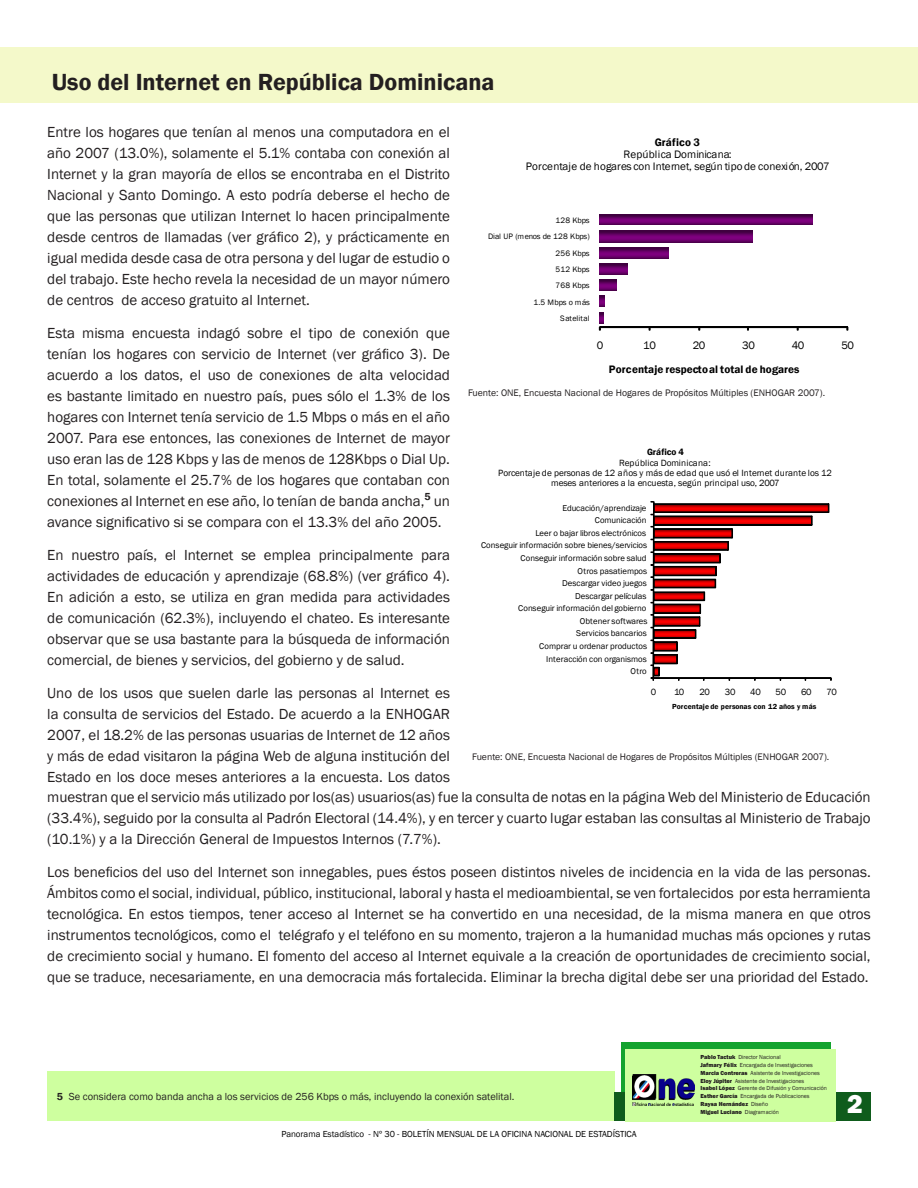
<style>
.page{position:relative;width:918px;height:1188px;background:#fff}
.page>*{position:absolute;margin:0;border:0;box-sizing:border-box;transform-origin:0 0}
.t1{font:800 27px "Franklin Gothic";color:#fff}
.t2{font:600 24px "Franklin Gothic";color:#231f20}
.t3{font:15px/21px "Franklin Gothic";color:#231f20;text-align:justify}
.t4{font:11.1px/12.1px "Franklin Gothic";letter-spacing:.005em;color:#000;text-align:center}
.t5{font:600 11.1px "Franklin Gothic";letter-spacing:.01em;color:#000}
.t6{font:10.5px "Franklin Gothic";color:#231f20}
.t7{font:9.75px "Franklin Gothic";color:#231f20}
.t8{font:9.3px/10.5px "Franklin Gothic";letter-spacing:.005em;color:#000;text-align:center}
.t9{font:600 9.3px "Franklin Gothic";letter-spacing:-.01em;color:#000}
.t10{font:9px "Franklin Gothic";color:#000}
.t11{font:8.7px "Franklin Gothic";letter-spacing:.005em;color:#000}
.t12{font:8.1px "Franklin Gothic";letter-spacing:-.005em;color:#000}
.t13{font:8.1px "Franklin Gothic";letter-spacing:.02em;color:#000}
.t14{font:600 7.5px "Franklin Gothic";letter-spacing:.005em;color:#000}
.t15{font:6px "Franklin Gothic";color:#231f20}
.t16{font:800 6px "Franklin Gothic";color:#231f20}
.s1{font-weight:600}
.s2{font-weight:800}
.s3{font-weight:400}
</style>
<div class="page">
<div style="left:47px;top:1071px;width:568px;height:50px;background:#ceff9f"></div>
<div style="left:621px;top:1042px;width:210px;height:72px;background:#13a32e"></div>
<div style="left:615px;top:1092px;width:225px;height:29px;background:#0f5c1c"></div>
<div style="left:626px;top:1049px;width:210px;height:72px;background:#ceff9f"></div>
<div style="left:840px;top:1092px;width:31px;height:29px;background:#0f5c1c"></div>
<img style="left:632px;top:1075px;width:63px;height:31px">
<div style="left:0;top:47px;width:918px;height:56px;background:#f4f9ca"></div>
<svg style="left:600px;top:296px;width:5px;height:11px"></svg>
<img style="left:600px;top:280px;width:16px;height:11px">
<img style="left:600px;top:263px;width:27px;height:11px">
<img style="left:600px;top:247px;width:69px;height:11px">
<img style="left:600px;top:231px;width:152px;height:11px">
<img style="left:600px;top:215px;width:213px;height:10px">
<div style="left:599px;top:326px;width:249px;height:2px;border:1px solid #000"></div>
<svg style="left:599px;top:313px;width:5px;height:18px"></svg>
<svg style="left:651px;top:501px;width:181px;height:180px"></svg>
<p class="t2" style="left:52px;top:67px;width:444px">Uso del Internet en República Dominicana</p>
<p class="t3" style="left:47px;top:122px;width:404px">Entre los hogares que tenían al menos una computadora en el año 2007 (13.0%), solamente el 5.1% contaba con conexión al Internet y la gran mayoría de ellos se encontraba en el Distrito Nacional y Santo Domingo. A esto podría deberse el hecho de que las personas que utilizan Internet lo hacen principalmente desde centros de llamadas (ver gráfico 2), y prácticamente en igual medida desde casa de otra persona y del lugar de estudio o del trabajo. Este hecho revela la necesidad de un mayor número de centros de acceso gratuito al Internet.</p>
<p class="t3" style="left:47px;top:323px;width:404px">Esta misma encuesta indagó sobre el tipo de conexión que tenían los hogares con servicio de Internet (ver gráfico 3). De acuerdo a los datos, el uso de conexiones de alta velocidad es bastante limitado en nuestro país, pues sólo el 1.3% de los hogares con Internet tenía servicio de 1.5 Mbps o más en el año 2007. Para ese entonces, las conexiones de Internet de mayor uso eran las de 128 Kbps y las de menos de 128Kbps o Dial Up.<br>En total, solamente el 25.7% de los hogares que contaban con conexiones al Internet en ese año, lo tenían de banda ancha,<sup>5</sup> un avance significativo si se compara con el 13.3% del año 2005.</p>
<p class="t3" style="left:47px;top:545px;width:404px">En nuestro país, el Internet se emplea principalmente para actividades de educación y aprendizaje (68.8%) (ver gráfico 4).<br>En adición a esto, se utiliza en gran medida para actividades de comunicación (62.3%), incluyendo el chateo. Es interesante observar que se usa bastante para la búsqueda de información comercial, de bienes y servicios, del gobierno y de salud.</p>
<p class="t3" style="left:47px;top:683px;width:404px">Uno de los usos que suelen darle las personas al Internet es la consulta de servicios del Estado. De acuerdo a la ENHOGAR 2007, el 18.2% de las personas usuarias de Internet de 12 años y más de edad visitaron la página Web de alguna institución del Estado en los doce meses anteriores a la encuesta. Los datos</p>
<p class="t8" style="left:651px;top:687px;width:7px">0</p>
<p class="t8" style="left:674px;top:687px;width:12px">10</p>
<p class="t8" style="left:699px;top:687px;width:12px">20</p>
<p class="t8" style="left:725px;top:687px;width:12px">30</p>
<p class="t8" style="left:750px;top:687px;width:12px">40</p>
<p class="t8" style="left:776px;top:687px;width:12px">50</p>
<p class="t8" style="left:801px;top:687px;width:12px">60</p>
<p class="t8" style="left:826px;top:687px;width:12px">70</p>
<p class="t5" style="left:655px;top:135px;width:47px">Gráfico 3</p>
<p class="t4" style="left:526px;top:149px;width:305px">República Dominicana:<br>Porcentaje de hogares con Internet, según tipo de conexión, 2007</p>
<p class="t12" style="left:555px;top:215px;width:36px">128 Kbps</p>
<p class="t12" style="left:488px;top:232px;width:103px">Dial UP (menos de 128 Kbps)</p>
<p class="t12" style="left:555px;top:248px;width:36px">256 Kbps</p>
<p class="t12" style="left:555px;top:264px;width:36px">512 Kbps</p>
<p class="t12" style="left:555px;top:281px;width:36px">768 Kbps</p>
<p class="t12" style="left:533px;top:297px;width:58px">1.5 Mbps o más</p>
<p class="t13" style="left:560px;top:313px;width:31px">Satelital</p>
<p class="t4" style="left:597px;top:339px;width:8px">0</p>
<p class="t4" style="left:643px;top:339px;width:14px">10</p>
<p class="t4" style="left:693px;top:339px;width:14px">20</p>
<p class="t4" style="left:742px;top:339px;width:14px">30</p>
<p class="t4" style="left:792px;top:339px;width:14px">40</p>
<p class="t4" style="left:841px;top:339px;width:14px">50</p>
<p class="t5" style="left:609px;top:362px;width:192px">Porcentaje respecto al total de hogares</p>
<p class="t7" style="left:468px;top:386px;width:359px">Fuente: ONE, Encuesta Nacional de Hogares de Propósitos Múltiples (ENHOGAR 2007).</p>
<p class="t9" style="left:647px;top:446px;width:38px">Gráfico 4</p>
<p class="t8" style="left:498px;top:457px;width:335px">República Dominicana:<br>Porcentaje de personas de 12 años y más de edad que usó el Internet durante los 12 meses anteriores a la encuesta, según principal uso, 2007</p>
<p class="t11" style="left:562px;top:502px;width:86px">Educación/aprendizaje</p>
<p class="t11" style="left:595px;top:515px;width:53px">Comunicación</p>
<p class="t11" style="left:535px;top:527px;width:112px">Leer o bajar libros electrónicos</p>
<p class="t11" style="left:481px;top:540px;width:168px">Conseguir información sobre bienes/servicios</p>
<p class="t11" style="left:521px;top:553px;width:128px">Conseguir información sobre salud</p>
<p class="t11" style="left:578px;top:565px;width:71px">Otros pasatiempos</p>
<p class="t11" style="left:562px;top:578px;width:86px">Descargar video juegos</p>
<p class="t11" style="left:575px;top:590px;width:73px">Descargar películas</p>
<p class="t11" style="left:518px;top:603px;width:130px">Conseguir información del gobierno</p>
<p class="t11" style="left:580px;top:616px;width:69px">Obtener softwares</p>
<p class="t11" style="left:576px;top:628px;width:72px">Servicios bancarios</p>
<p class="t11" style="left:539px;top:641px;width:109px">Comprar u ordenar productos</p>
<p class="t11" style="left:546px;top:653px;width:102px">Interacción con organismos</p>
<p class="t11" style="left:631px;top:666px;width:18px">Otro</p>
<p class="t14" style="left:672px;top:702px;width:146px">Porcentaje de personas con 12 años y más</p>
<p class="t7" style="left:472px;top:751px;width:359px">Fuente: ONE, Encuesta Nacional de Hogares de Propósitos Múltiples (ENHOGAR 2007).</p>
<p class="t3" style="left:47px;top:787px;width:825px">muestran que el servicio más utilizado por los(as) usuarios(as) fue la consulta de notas en la página Web del Ministerio de Educación (33.4%), seguido por la consulta al Padrón Electoral (14.4%), y en tercer y cuarto lugar estaban las consultas al Ministerio de Trabajo (10.1%) y a la Dirección General de Impuestos Internos (7.7%).</p>
<p class="t3" style="left:47px;top:862px;width:825px">Los beneficios del uso del Internet son innegables, pues éstos poseen distintos niveles de incidencia en la vida de las personas.<br>Ámbitos como el social, individual, público, institucional, laboral y hasta el medioambiental, se ven fortalecidos por esta herramienta tecnológica. En estos tiempos, tener acceso al Internet se ha convertido en una necesidad, de la misma manera en que otros instrumentos tecnológicos, como el telégrafo y el teléfono en su momento, trajeron a la humanidad muchas más opciones y rutas de crecimiento social y humano. El fomento del acceso al Internet equivale a la creación de oportunidades de crecimiento social, que se traduce, necesariamente, en una democracia más fortalecida. Eliminar la brecha digital debe ser una prioridad del Estado.</p>
<p class="t6" style="left:57px;top:1090px;width:459px"><span class="s1">5</span> Se considera como banda ancha a los servicios de 256 Kbps o más, incluyendo la conexión satelital.</p>
<p class="t10" style="left:281px;top:1129px;width:357px">Panorama Estadístico - Nº 30 - BOLETÍN MENSUAL DE LA OFICINA NACIONAL DE ESTADÍSTICA</p>
<p class="t15" style="left:700px;top:1054px;width:82px"><span class="s2">Pablo Tactuk</span> Director Nacional</p>
<p class="t15" style="left:700px;top:1061px;width:114px"><span class="s2">Jafmary Félix</span> Encargada de Investigaciones</p>
<p class="t15" style="left:700px;top:1069px;width:121px"><span class="s2">Marcia Contreras</span> Asistente de Investigaciones</p>
<p class="t15" style="left:700px;top:1077px;width:105px"><span class="s2">Eloy Júpiter</span> Asistente de Investigaciones</p>
<p class="t15" style="left:700px;top:1085px;width:128px"><span class="s2">Isabel López</span> Gerente de Difusión y Comunicación</p>
<p class="t15" style="left:700px;top:1093px;width:111px"><span class="s2">Esther García</span> Encargada de Publicaciones</p>
<p class="t16" style="left:700px;top:1100px;width:69px">Raysa Hernández <span class="s3">Diseño</span></p>
<p class="t16" style="left:700px;top:1108px;width:80px">Miguel Luciano <span class="s3">Diagramación</span></p>
<p class="t1" style="left:847px;top:1086px;width:17px">2</p>
</div>
